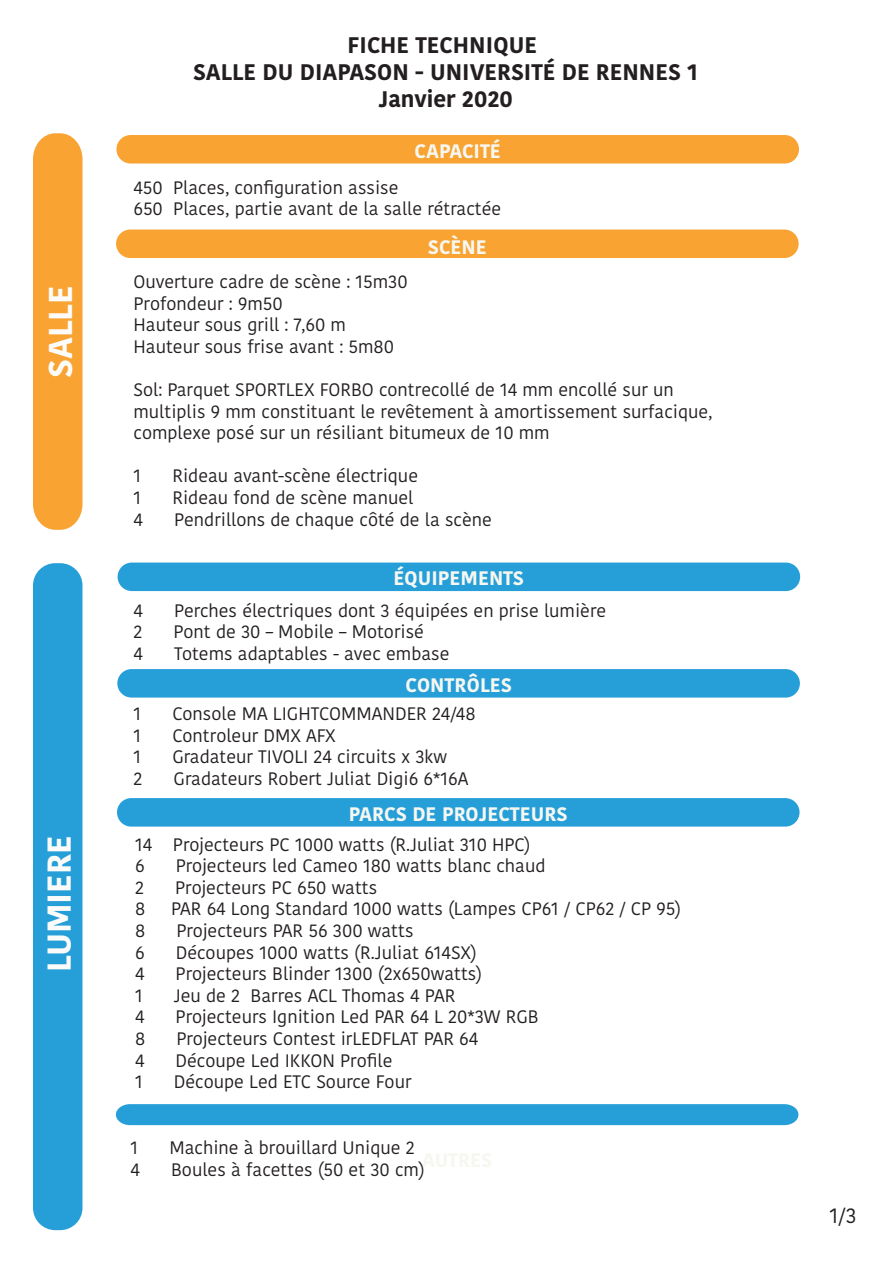
<style>
.page{position:relative;width:893px;height:1263px;background:#fff}
.page>*{position:absolute;margin:0;border:0;box-sizing:border-box;transform-origin:0 0}
.t1{font:700 33px "Kohinoor Bangla";color:#fbfbf9}
.t2{font:700 22.5px/27px "Kohinoor Bangla";color:#231f20;text-align:center}
.t3{font:21px "Kohinoor Bangla";color:#231f20}
.t4{font:700 19.5px "Kohinoor Bangla";color:#f6f7f1}
.t5{font:18px/21.6px "Kohinoor Bangla";color:#231f20}
</style>
<div class="page">
<div style="left:33px;top:133px;width:49px;height:397px;background:#f9a332"></div>
<div style="left:116px;top:135px;width:683px;height:28px;background:#f9a332;border-radius:14px"></div>
<div style="left:116px;top:229px;width:683px;height:29px;background:#f9a332;border-radius:14px"></div>
<div style="left:33px;top:563px;width:49px;height:667px;background:#269fd9;border-radius:22px"></div>
<div style="left:118px;top:562px;width:682px;height:29px;background:#269fd9;border-radius:14px"></div>
<div style="left:117px;top:669px;width:683px;height:28px;background:#269fd9;border-radius:14px"></div>
<div style="left:117px;top:798px;width:682px;height:28px;background:#269fd9;border-radius:14px"></div>
<div style="left:116px;top:1104px;width:682px;height:21px;background:#269fd9"></div>
<h1 class="t1" style="left:32px;top:378px;width:94px;rotate:-90deg">SALLE</h1>
<h1 class="t1" style="left:30px;top:972px;width:139px;rotate:-90deg">LUMIERE</h1>
<p class="t2" style="left:193px;top:30px;width:506px">FICHE TECHNIQUE<br>SALLE DU DIAPASON - UNIVERSITÉ DE RENNES 1<br>Janvier 2020</p>
<p class="t4" style="left:415px;top:133px;width:88px">CAPACITÉ</p>
<p class="t5" style="left:134px;top:176px;width:369px">450 Places, configuration assise<br>650 Places, partie avant de la salle rétractée</p>
<p class="t4" style="left:428px;top:229px;width:60px">SCÈNE</p>
<p class="t5" style="left:134px;top:271px;width:276px">Ouverture cadre de scène : 15m30<br>Profondeur : 9m50<br>Hauteur sous grill : 7,60 m<br>Hauteur sous frise avant : 5m80</p>
<p class="t5" style="left:134px;top:379px;width:580px">Sol: Parquet SPORTLEX FORBO contrecollé de 14 mm encollé sur un multiplis 9 mm constituant le revêtement à amortissement surfacique, complexe posé sur un résiliant bitumeux de 10 mm</p>
<p class="t5" style="left:134px;top:465px;width:9px">1</p>
<p class="t5" style="left:172px;top:465px;width:247px">Rideau avant-scène électrique</p>
<p class="t5" style="left:134px;top:487px;width:9px">1</p>
<p class="t5" style="left:172px;top:487px;width:243px">Rideau fond de scène manuel</p>
<p class="t5" style="left:134px;top:508px;width:11px">4</p>
<p class="t5" style="left:174px;top:508px;width:319px">Pendrillons de chaque côté de la scène</p>
<p class="t4" style="left:393px;top:561px;width:132px">ÉQUIPEMENTS</p>
<p class="t5" style="left:134px;top:599px;width:11px">4</p>
<p class="t5" style="left:174px;top:599px;width:434px">Perches électriques dont 3 équipées en prise lumière</p>
<p class="t5" style="left:134px;top:621px;width:10px">2</p>
<p class="t5" style="left:174px;top:621px;width:252px">Pont de 30 – Mobile – Motorisé</p>
<p class="t5" style="left:134px;top:642px;width:11px">4</p>
<p class="t5" style="left:174px;top:642px;width:277px">Totems adaptables - avec embase</p>
<p class="t4" style="left:406px;top:667px;width:108px">CONTRÔLES</p>
<p class="t5" style="left:134px;top:703px;width:9px">1</p>
<p class="t5" style="left:172px;top:703px;width:305px">Console MA LIGHTCOMMANDER 24/48</p>
<p class="t5" style="left:134px;top:724px;width:9px">1</p>
<p class="t5" style="left:172px;top:724px;width:165px">Controleur DMX AFX</p>
<p class="t5" style="left:134px;top:746px;width:9px">1</p>
<p class="t5" style="left:172px;top:746px;width:276px">Gradateur TIVOLI 24 circuits x 3kw</p>
<p class="t5" style="left:134px;top:767px;width:10px">2</p>
<p class="t5" style="left:174px;top:767px;width:296px">Gradateurs Robert Juliat Digi6 6*16A</p>
<p class="t4" style="left:349px;top:796px;width:220px">PARCS DE PROJECTEURS</p>
<p class="t5" style="left:135px;top:833px;width:397px">14 Projecteurs PC 1000 watts (R.Juliat 310 HPC)<br>6</p>
<p class="t5" style="left:176px;top:855px;width:371px">Projecteurs led Cameo 180 watts blanc chaud</p>
<p class="t5" style="left:135px;top:876px;width:10px">2</p>
<p class="t5" style="left:175px;top:876px;width:204px">Projecteurs PC 650 watts</p>
<p class="t5" style="left:135px;top:898px;width:12px">8</p>
<p class="t5" style="left:171px;top:898px;width:511px">PAR 64 Long Standard 1000 watts (Lampes CP61 / CP62 / CP 95)</p>
<p class="t5" style="left:135px;top:919px;width:12px">8</p>
<p class="t5" style="left:176px;top:919px;width:239px">Projecteurs PAR 56 300 watts</p>
<p class="t5" style="left:135px;top:941px;width:11px">6</p>
<p class="t5" style="left:176px;top:941px;width:303px">Découpes 1000 watts (R.Juliat 614SX)</p>
<p class="t5" style="left:135px;top:963px;width:11px">4</p>
<p class="t5" style="left:176px;top:963px;width:308px">Projecteurs Blinder 1300 (2x650watts)</p>
<p class="t5" style="left:135px;top:984px;width:9px">1</p>
<p class="t5" style="left:174px;top:984px;width:283px">Jeu de 2 Barres ACL Thomas 4 PAR</p>
<p class="t5" style="left:135px;top:1006px;width:11px">4</p>
<p class="t5" style="left:176px;top:1006px;width:365px">Projecteurs Ignition Led PAR 64 L 20*3W RGB</p>
<p class="t5" style="left:135px;top:1027px;width:12px">8</p>
<p class="t5" style="left:176px;top:1027px;width:303px">Projecteurs Contest irLEDFLAT PAR 64</p>
<p class="t5" style="left:135px;top:1049px;width:11px">4</p>
<p class="t5" style="left:176px;top:1049px;width:218px">Découpe Led IKKON Profile</p>
<p class="t5" style="left:135px;top:1071px;width:9px">1</p>
<p class="t5" style="left:174px;top:1071px;width:239px">Découpe Led ETC Source Four</p>
<p class="t5" style="left:130px;top:1136px;width:9px">1</p>
<p class="t5" style="left:169px;top:1136px;width:247px">Machine à brouillard Unique 2</p>
<p class="t5" style="left:130px;top:1158px;width:11px">4</p>
<p class="t5" style="left:171px;top:1158px;width:255px">Boules à facettes (50 et 30 cm)</p>
<p class="t3" style="left:830px;top:1199px;width:28px">1/3</p>
</div>
